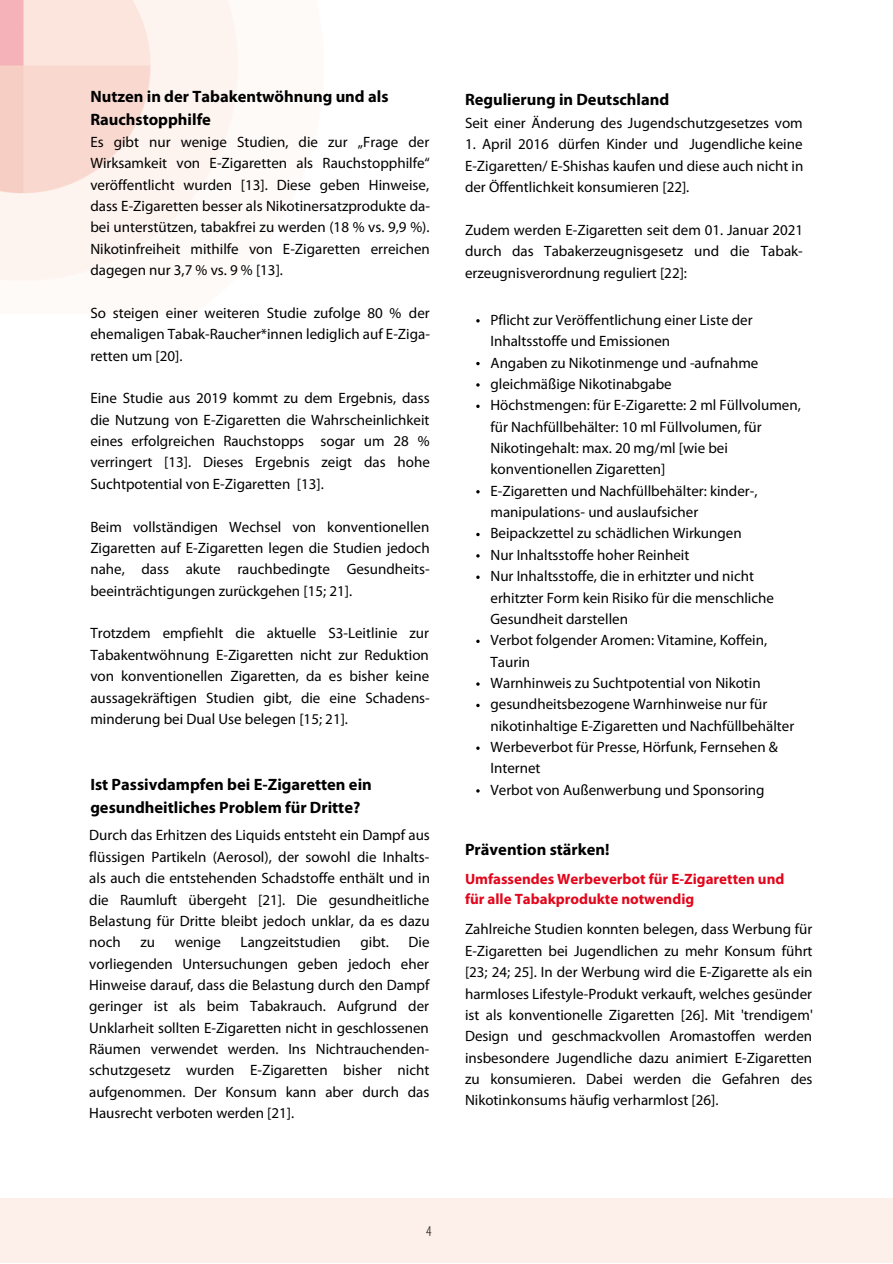
<style>
.page{position:relative;width:893px;height:1264px;background:#fff}
.page>*{position:absolute;margin:0;border:0;box-sizing:border-box;transform-origin:0 0}
.t1{font:700 16.5px/22.5px "Myriad Pro";color:#000}
.t2{font:15px/21.3px "Myriad Pro";color:#000;text-align:justify}
.t3{font:700 15px/20.2px "Myriad Pro";color:#e3051b}
.t4{font:300 condensed 15px "Myriad Pro";color:#000}
</style>
<div class="page">
<div style="left:0;top:1198px;width:892px;height:64px;background:#fdf0ea"></div>
<img style="left:0;top:0;width:238px;height:281px">
<p class="t1" style="left:90px;top:87px;width:299px">Nutzen in der Tabakentwöhnung und als<br>Rauchstopphilfe</p>
<p class="t2" style="left:90px;top:132px;width:341px">Es gibt nur wenige Studien, die zur „Frage der Wirksamkeit von E-Zigaretten als Rauchstopphilfe“ veröffentlicht wurden [13]. Diese geben Hinweise, dass E-Zigaretten besser als Nikotinersatzprodukte da&shy;bei unterstützen, tabakfrei zu werden (18 % vs. 9,9 %).<br>Nikotinfreiheit mithilfe von E-Zigaretten erreichen dagegen nur 3,7 % vs. 9 % [13].</p>
<p class="t2" style="left:90px;top:303px;width:341px">So steigen einer weiteren Studie zufolge 80 % der ehemaligen Tabak-Raucher*innen lediglich auf E-Ziga&shy;retten um [20].</p>
<p class="t2" style="left:90px;top:389px;width:341px">Eine Studie aus 2019 kommt zu dem Ergebnis, dass die Nutzung von E-Zigaretten die Wahrscheinlichkeit eines erfolgreichen Rauchstopps sogar um 28 % verringert [13]. Dieses Ergebnis zeigt das hohe Suchtpotential von E-Zigaretten [13].</p>
<p class="t2" style="left:90px;top:517px;width:341px">Beim vollständigen Wechsel von konventionellen Zigaretten auf E-Zigaretten legen die Studien jedoch nahe, dass akute rauchbedingte Gesundheits&shy;beeinträchtigungen zurückgehen [15; 21].</p>
<p class="t2" style="left:90px;top:624px;width:341px">Trotzdem empfiehlt die aktuelle S3-Leitlinie zur Tabakentwöhnung E-Zigaretten nicht zur Reduktion von konventionellen Zigaretten, da es bisher keine aussagekräftigen Studien gibt, die eine Schadens&shy;minderung bei Dual Use belegen [15; 21].</p>
<p class="t1" style="left:90px;top:775px;width:283px">Ist Passivdampfen bei E-Zigaretten ein gesundheitliches Problem für Dritte?</p>
<p class="t2" style="left:89px;top:826px;width:342px">Durch das Erhitzen des Liquids entsteht ein Dampf aus flüssigen Partikeln (Aerosol), der sowohl die Inhalts&shy;als auch die entstehenden Schadstoffe enthält und in die Raumluft übergeht [21]. Die gesundheitliche Belastung für Dritte bleibt jedoch unklar, da es dazu noch</p>
<p class="t2" style="left:140px;top:932px;width:16px">zu</p>
<p class="t2" style="left:175px;top:932px;width:48px">wenige</p>
<p class="t2" style="left:240px;top:932px;width:102px">Langzeitstudien</p>
<p class="t2" style="left:360px;top:932px;width:30px">gibt.</p>
<p class="t2" style="left:89px;top:932px;width:342px;text-indent:319px">Die vorliegenden Untersuchungen geben jedoch eher Hinweise darauf, dass die Belastung durch den Dampf geringer ist als beim Tabakrauch. Aufgrund der Unklarheit sollten E-Zigaretten nicht in geschlossenen Räumen verwendet werden. Ins Nichtrauchenden&shy;schutzgesetz wurden E-Zigaretten bisher nicht aufgenommen. Der Konsum kann aber durch das Hausrecht verboten werden [21].</p>
<p class="t1" style="left:465px;top:89px;width:206px">Regulierung in Deutschland</p>
<p class="t2" style="left:465px;top:114px;width:339px">Seit einer Änderung des Jugendschutzgesetzes vom</p>
<p class="t2" style="left:465px;top:135px;width:340px">1. April 2016 dürfen Kinder und Jugendliche keine E-Zigaretten/ E-Shishas kaufen und diese auch nicht in der Öffentlichkeit konsumieren [22].</p>
<p class="t2" style="left:465px;top:220px;width:339px">Zudem werden E-Zigaretten seit dem 01. Januar 2021 durch das Tabakerzeugnisgesetz und die Tabak&shy;erzeugnisverordnung reguliert [22]:</p>
<p class="t2" style="left:490px;top:310px;width:263px">Pflicht zur Veröffentlichung einer Liste der<br>Inhaltsstoffe und Emissionen</p>
<p class="t2" style="left:490px;top:353px;width:269px">Angaben zu Nikotinmenge und -aufnahme</p>
<p class="t2" style="left:490px;top:374px;width:183px">gleichmäßige Nikotinabgabe</p>
<p class="t2" style="left:490px;top:396px;width:312px;text-align:left">Höchstmengen: für E-Zigarette: 2 ml Füllvolumen, für Nachfüllbehälter: 10 ml Füllvolumen, für Nikotingehalt: max. 20 mg/ml [wie bei konventionellen Zigaretten]</p>
<p class="t2" style="left:490px;top:481px;width:268px">E-Zigaretten und Nachfüllbehälter: kinder-, manipulations- und auslaufsicher</p>
<p class="t2" style="left:490px;top:524px;width:253px">Beipackzettel zu schädlichen Wirkungen</p>
<p class="t2" style="left:490px;top:545px;width:200px">Nur Inhaltsstoffe hoher Reinheit</p>
<p class="t2" style="left:490px;top:567px;width:285px;text-align:left">Nur Inhaltsstoffe, die in erhitzter und nicht erhitzter Form kein Risiko für die menschliche<br>Gesundheit darstellen</p>
<p class="t2" style="left:490px;top:631px;width:278px">Verbot folgender Aromen: Vitamine, Koffein,<br>Taurin</p>
<p class="t2" style="left:490px;top:673px;width:272px">Warnhinweis zu Suchtpotential von Nikotin</p>
<p class="t2" style="left:490px;top:695px;width:305px">gesundheitsbezogene Warnhinweise nur für nikotinhaltige E-Zigaretten und Nachfüllbehälter</p>
<p class="t2" style="left:490px;top:737px;width:289px">Werbeverbot für Presse, Hörfunk, Fernsehen &amp;<br>Internet</p>
<p class="t2" style="left:490px;top:780px;width:275px">Verbot von Außenwerbung und Sponsoring</p>
<p class="t1" style="left:465px;top:839px;width:146px">Prävention stärken!</p>
<p class="t3" style="left:465px;top:869px;width:321px">Umfassendes Werbeverbot für E-Zigaretten und für alle Tabakprodukte notwendig</p>
<p class="t2" style="left:465px;top:920px;width:349px">Zahlreiche Studien konnten belegen, dass Werbung für E-Zigaretten bei Jugendlichen zu mehr Konsum führt [23; 24; 25]. In der Werbung wird die E-Zigarette als ein harmloses Lifestyle-Produkt verkauft, welches gesünder ist als konventionelle Zigaretten [26]. Mit 'trendigem' Design und geschmackvollen Aromastoffen werden insbesondere Jugendliche dazu animiert E-Zigaretten zu konsumieren. Dabei werden die Gefahren des Nikotinkonsums häufig verharmlost [26].</p>
<p class="t4" style="left:426px;top:1224px;width:7px">4</p>
</div>
